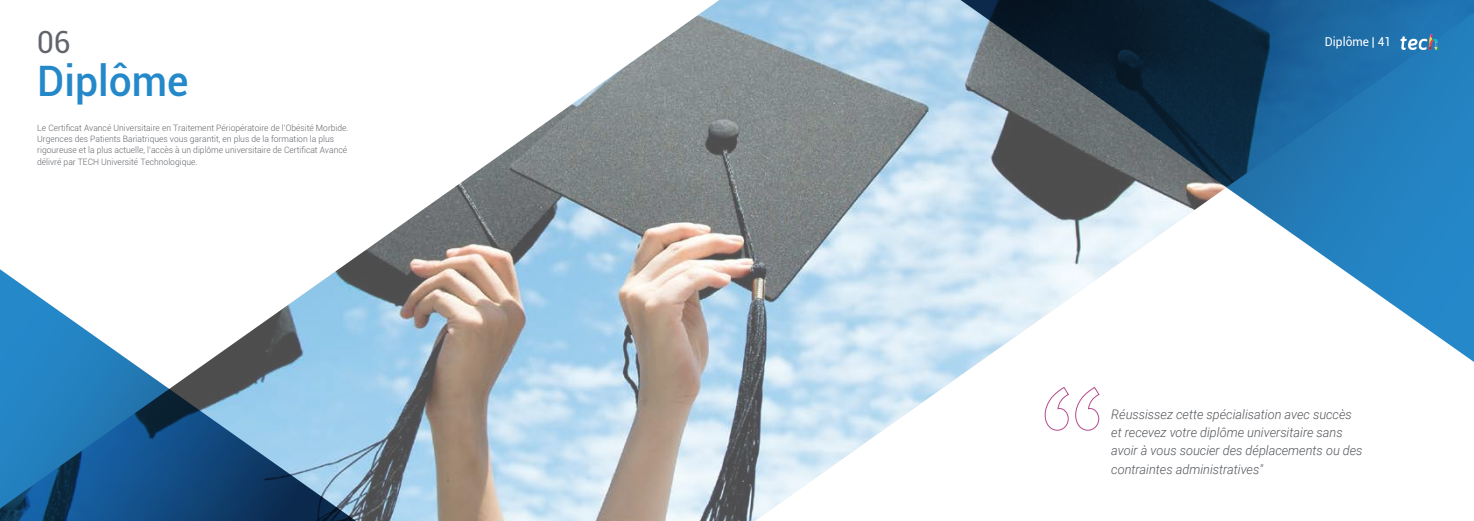
<style>
.page{position:relative;width:1474px;height:521px;background:#fff}
.page>*{position:absolute;margin:0;border:0;box-sizing:border-box;transform-origin:0 0}
.t1{font:500 42px "Roboto";color:#2488c9}
.t2{font:30.62px "Roboto";color:#61646a}
.t3{font:italic 300 13.12px/18.4px "Roboto";color:#52555b}
.t4{font:12.25px "Roboto";color:#fff}
.t5{font:300 8.75px/11.4px "Roboto";color:#61646a}
</style>
<div class="page">
<img style="left:352px;top:0;width:615px;height:521px">
<svg style="left:0;top:260px;width:373px;height:261px"></svg>
<svg style="left:943px;top:0;width:530px;height:371px"></svg>
<svg style="left:1044px;top:387px;width:56px;height:44px"></svg>
<svg style="left:1400px;top:34px;width:38px;height:17px"></svg>
<h2 class="t2" style="left:37px;top:21px;width:35px">06</h2>
<h1 class="t1" style="left:37px;top:52px;width:153px">Diplôme</h1>
<p class="t5" style="left:37px;top:121px;width:313px">Le Certificat Avancé Universitaire en Traitement Périopératoire de l’Obésité Morbide.<br>Urgences des Patients Bariatriques vous garantit, en plus de la formation la plus rigoureuse et la plus actuelle, l’accès à un diplôme universitaire de Certificat Avancé délivré par TECH Université Technologique.</p>
<h3 class="t4" style="left:1324px;top:33px;width:68px">Diplôme | 41</h3>
<h3 class="t3" style="left:1111px;top:404px;width:253px">Réussissez cette spécialisation avec succès et recevez votre diplôme universitaire sans avoir à vous soucier des déplacements ou des contraintes administratives"</h3>
</div>
